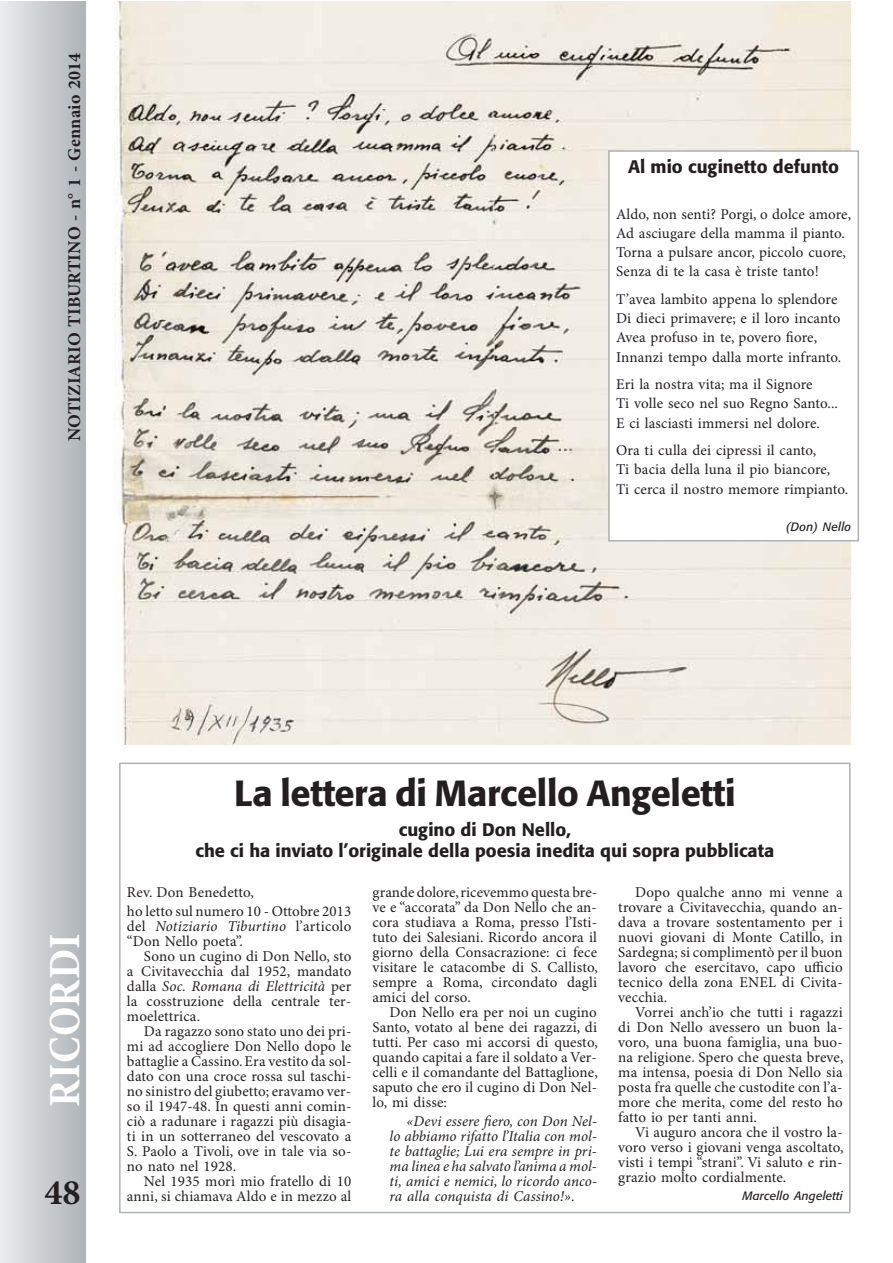
<style>
.page{position:relative;width:893px;height:1263px;background:#fff}
.page>*{position:absolute;margin:0;border:0;box-sizing:border-box;transform-origin:0 0}
.t1{font:700 condensed 45px "Minion Pro";letter-spacing:.01em;color:#fff}
.t2{font:500 36px "Formata";letter-spacing:-.01em;color:#231f20}
.t3{font:700 36px "Minion Pro";color:#231f20}
.t4{font:500 18px/21px "Formata";color:#231f20;text-align:center}
.t5{font:700 18px "Minion Pro";letter-spacing:.01em;color:#231f20}
.t6{font:15px/15px "Minion Pro";letter-spacing:.01em;color:#231f20;text-align:justify}
.t7{font:italic 15px/15px "Minion Pro";letter-spacing:.005em;color:#231f20;text-align:justify}
.t8{font:italic 12px "Formata";letter-spacing:.01em;color:#231f20}
.s1{font-style:italic}
.s2{font-style:normal}
</style>
<div class="page">
<div style="left:0;top:2px;width:85px;height:1261px;background:linear-gradient(to right,#ebeced,#aeb4b8)"></div>
<img style="left:115px;top:2px;width:735px;height:742px">
<div style="left:610px;top:152px;width:247px;height:388px;background:#fff"></div>
<div style="left:608px;top:150px;width:251px;height:391px;border:2px solid #aeb3b8"></div>
<div style="left:119px;top:763px;width:731px;height:450px;border:2px solid #aeb3b8"></div>
<p class="t5" style="left:67px;top:441px;width:390px;rotate:-90deg">NOTIZIARIO TIBURTINO - n° 1 - Gennaio 2014</p>
<p class="t4" style="left:628px;top:157px;width:213px">Al mio cuginetto defunto</p>
<p class="t6" style="left:616px;top:206px;width:237px;line-height:19.2px;text-align:left">Aldo, non senti? Porgi, o dolce amore, Ad asciugare della mamma il pianto.<br>Torna a pulsare ancor, piccolo cuore, Senza di te la casa è triste tanto!</p>
<p class="t6" style="left:616px;top:291px;width:227px;line-height:19.2px;text-align:left">T’avea lambito appena lo splendore Di dieci primavere; e il loro incanto Avea profuso in te, povero fiore, Innanzi tempo dalla morte infranto.</p>
<p class="t6" style="left:616px;top:376px;width:223px;line-height:19.2px;text-align:left">Eri la nostra vita; ma il Signore<br>Ti volle seco nel suo Regno Santo...<br>E ci lasciasti immersi nel dolore.</p>
<p class="t6" style="left:616px;top:442px;width:234px;line-height:19.2px;text-align:left">Ora ti culla dei cipressi il canto,<br>Ti bacia della luna il pio biancore,<br>Ti cerca il nostro memore rimpianto.</p>
<p class="t8" style="left:786px;top:521px;width:66px">(Don) Nello</p>
<h1 class="t1" style="left:37px;top:1107px;width:175px;rotate:-90deg">RICORDI</h1>
<h2 class="t3" style="left:44px;top:1178px;width:37px">48</h2>
<h2 class="t2" style="left:234px;top:777px;width:503px">La lettera di Marcello Angeletti</h2>
<p class="t4" style="left:195px;top:821px;width:580px">cugino di Don Nello,<br>che ci ha inviato l’originale della poesia inedita qui sopra pubblicata</p>
<p class="t6" style="left:127px;top:884px;width:226px;line-height:19.2px">Rev. Don Benedetto,<br>ho letto sul numero 10 - Ottobre 2013</p>
<p class="t6" style="left:127px;top:920px;width:226px">del <span class="s1">Notiziario Tiburtino</span> l’articolo “Don Nello poeta”.</p>
<p class="t6" style="left:127px;top:950px;width:226px;text-indent:17px">Sono un cugino di Don Nello, sto a Civitavecchia dal 1952, mandato dalla <span class="s1">Soc. Romana di Elettricità</span> per la cosstruzione della centrale ter&shy;moelettrica.</p>
<p class="t6" style="left:127px;top:1025px;width:226px;text-indent:17px">Da ragazzo sono stato uno dei pri&shy;mi ad accogliere Don Nello dopo le battaglie a Cassino. Era vestito da sol&shy;dato con una croce rossa sul taschi&shy;no sinistro del giubetto; eravamo ver&shy;so il 1947-48. In questi anni comin&shy;ciò a radunare i ragazzi più disagia&shy;ti in un sotterraneo del vescovato a S. Paolo a Tivoli, ove in tale via so&shy;no nato nel 1928.</p>
<p class="t6" style="left:127px;top:1175px;width:226px;text-align:right">Nel 1935 morì mio fratello di 10 anni, si chiamava Aldo e in mezzo al</p>
<p class="t6" style="left:373px;top:886px;width:227px">grande dolore, ricevemmo questa bre&shy;ve e “accorata” da Don Nello che an&shy;cora studiava a Roma, presso l’Isti&shy;tuto dei Salesiani. Ricordo ancora il giorno della Consacrazione: ci fece visitare le catacombe di S. Callisto, sempre a Roma, circondato dagli amici del corso.</p>
<p class="t6" style="left:373px;top:1006px;width:227px;text-indent:17px">Don Nello era per noi un cugino Santo, votato al bene dei ragazzi, di tutti. Per caso mi accorsi di questo, quando capitai a fare il soldato a Ver&shy;celli e il comandante del Battaglione, saputo che ero il cugino di Don Nel&shy;lo, mi disse:</p>
<p class="t7" style="left:390px;top:1115px;width:209px;text-indent:17px">«Devi essere fiero, con Don Nel&shy;lo abbiamo rifatto l’Italia con mol&shy;te battaglie; Lui era sempre in pri&shy;ma linea e ha salvato l’anima a mol&shy;ti, amici e nemici, lo ricordo anco&shy;ra alla conquista di Cassino!»<span class="s2">.</span></p>
<p class="t6" style="left:618px;top:886px;width:226px;text-indent:17px">Dopo qualche anno mi venne a trovare a Civitavecchia, quando an&shy;dava a trovare sostentamento per i nuovi giovani di Monte Catillo, in Sardegna; si complimentò per il buon lavoro che esercitavo, capo ufficio tecnico della zona ENEL di Civita&shy;vecchia.</p>
<p class="t6" style="left:618px;top:1006px;width:227px;text-indent:17px">Vorrei anch’io che tutti i ragazzi di Don Nello avessero un buon la&shy;voro, una buona famiglia, una buo&shy;na religione. Spero che questa breve, ma intensa, poesia di Don Nello sia posta fra quelle che custodite con l’a&shy;more che merita, come del resto ho fatto io per tanti anni.</p>
<p class="t6" style="left:618px;top:1126px;width:227px;text-indent:17px">Vi auguro ancora che il vostro la&shy;voro verso i giovani venga ascoltato, visti i tempi “strani”. Vi saluto e rin&shy;grazio molto cordialmente.</p>
<p class="t8" style="left:742px;top:1190px;width:102px">Marcello Angeletti</p>
</div>
